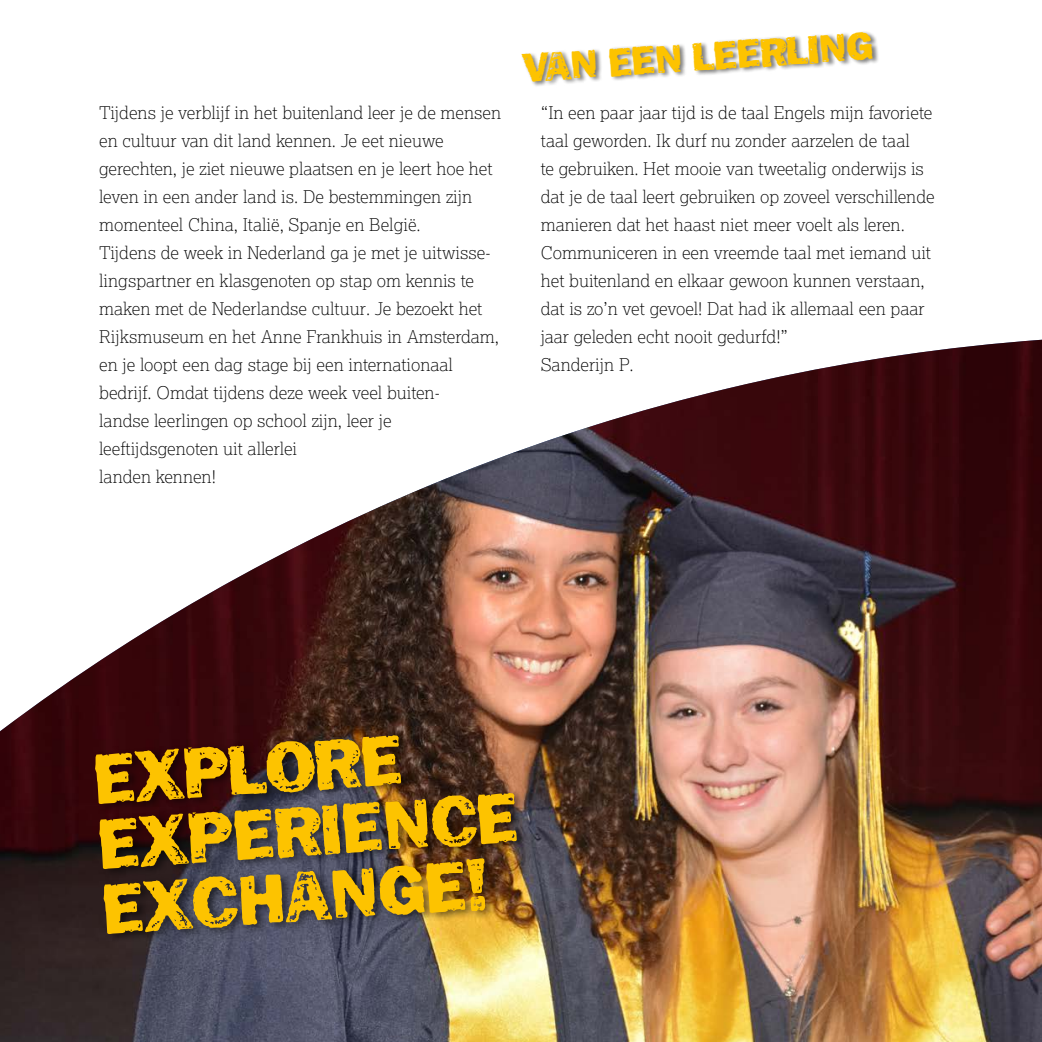
<style>
.page{position:relative;width:1042px;height:1042px;background:#fff}
.page>*{position:absolute;margin:0;border:0;box-sizing:border-box;transform-origin:0 0}
.t1{font:73.5px/65.3px "Frankie";color:#fdc300}
.t2{font:41.48px "Frankie";color:#fdc300}
.t3{font:100 17.5px/28px "Lexia";color:#000}
</style>
<div class="page">
<img style="left:0;top:340px;width:1042px;height:702px">
<div style="left:94px;top:731px;width:436px;height:213px;background:#000;opacity:.5"></div>
<div style="left:521px;top:30px;width:359px;height:57px;background:#000;opacity:.5"></div>
<h2 class="t2" style="left:520px;top:45px;width:354px;rotate:-4deg">VAN EEN LEERLING</h2>
<p class="t3" style="left:99px;top:98px;width:403px">Tijdens je verblijf in het buitenland leer je de mensen en cultuur van dit land kennen. Je eet nieuwe gerechten, je ziet nieuwe plaatsen en je leert hoe het leven in een ander land is. De bestemmingen zijn momenteel China, Italië, Spanje en België.<br>Tijdens de week in Nederland ga je met je uitwisse&shy;lingspartner en klasgenoten op stap om kennis te maken met de Nederlandse cultuur. Je bezoekt het Rijksmuseum en het Anne Frankhuis in Amsterdam, en je loopt een dag stage bij een internationaal bedrijf. Omdat tijdens deze week veel buiten-<br>landse leerlingen op school zijn, leer je leeftijdsgenoten uit allerlei<br>landen kennen!</p>
<p class="t3" style="left:541px;top:98px;width:395px">“In een paar jaar tijd is de taal Engels mijn favoriete taal geworden. Ik durf nu zonder aarzelen de taal<br>te gebruiken. Het mooie van tweetalig onderwijs is dat je de taal leert gebruiken op zoveel verschillende manieren dat het haast niet meer voelt als leren.<br>Communiceren in een vreemde taal met iemand uit het buitenland en elkaar gewoon kunnen verstaan, dat is zo’n vet gevoel! Dat had ik allemaal een paar jaar geleden echt nooit gedurfd!”<br>Sanderijn P.</p>
<h1 class="t1" style="left:90px;top:746px;width:425px;rotate:-4deg">EXPLORE<br>EXPERIENCE<br>EXCHANGE!</h1>
</div>
